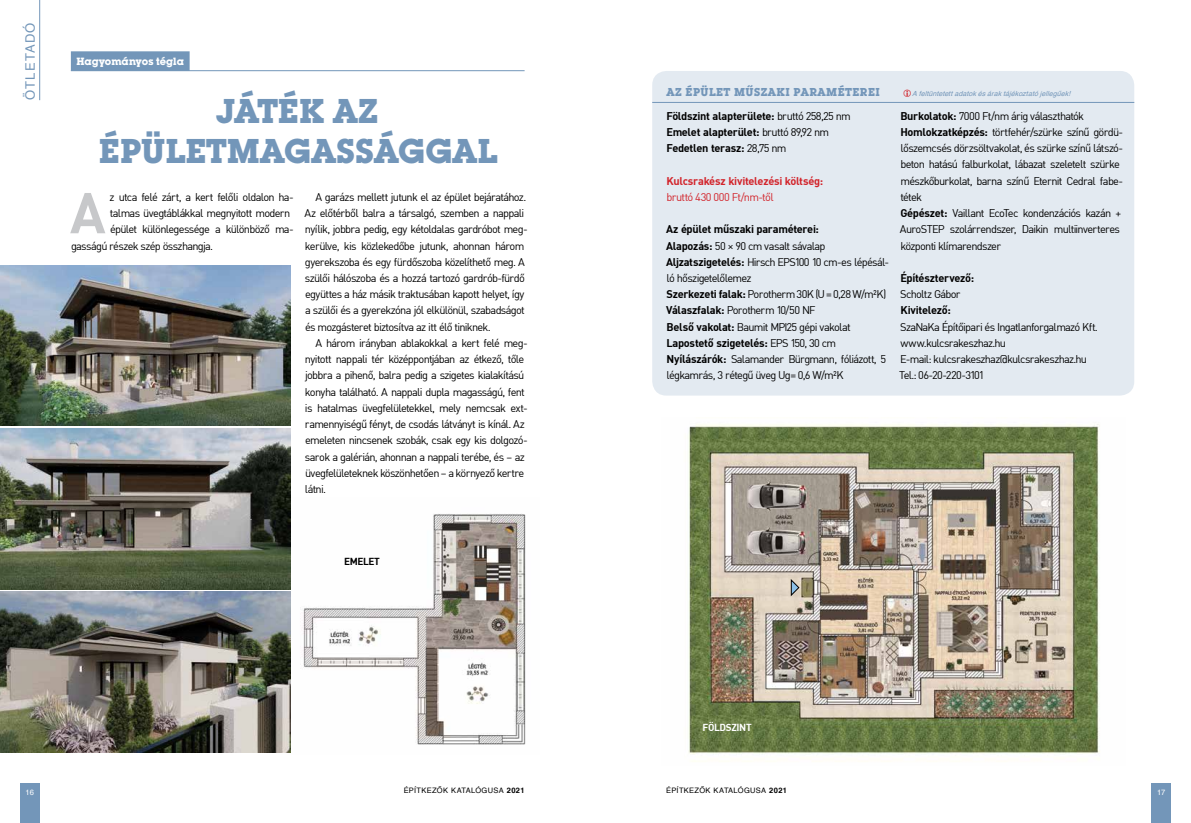
<style>
.page{position:relative;width:1191px;height:823px;background:#fff}
.page>*{position:absolute;margin:0;border:0;box-sizing:border-box;transform-origin:0 0}
.t1{font:700 56.5px "DIN PFL";color:#c7c8ca}
.t2{font:700 36px/40px "Lubalin Gra Itc TEE";letter-spacing:.015em;color:#7396b9;text-align:center}
.t3{font:13px "H Helvetica";letter-spacing:.09em;color:#7396b9}
.t4{font:700 12px "Lubalin Gra Itc TEE";letter-spacing:.05em;color:#7396b9}
.t5{font:11px/16.2px "DIN PFL";color:#000}
.t6{font:700 11px/16.2px "DIN PFL";color:#000}
.t7{font:700 11px "DIN PFL";color:#d2232a}
.t8{font:11px "DIN PFL";letter-spacing:.005em;color:#d2232a}
.t9{font:700 11px "Lubalin Gra Itc TEE";color:#fff}
.t10{font:700 10px "DIN PFL";letter-spacing:.01em;color:#fff}
.t11{font:700 10px "DIN PFL";letter-spacing:.01em;color:#000}
.t12{font:7.5px "H Helvetica";letter-spacing:.035em;color:#000}
.t13{font:7.5px "H Helvetica";color:#fff}
.t14{font:italic 7px "H Helvetica";color:#7396b9}
.s1{font-weight:400}
.s2{font-weight:700}
</style>
<div class="page">
<img style="left:278px;top:514px;width:248px;height:239px">
<hr style="left:71px;top:70px;width:453px;height:1px;background:#7396b9">
<div style="left:652px;top:71px;width:482px;height:324px;background:#e3eaf1;border-radius:14px"></div>
<hr style="left:652px;top:102px;width:482px;height:1px;background:#7396b9">
<div style="left:71px;top:51px;width:119px;height:20px;background:#7396b9"></div>
<img style="left:688px;top:424px;width:412px;height:338px">
<img style="left:0;top:591px;width:291px;height:160px">
<img style="left:0;top:265px;width:291px;height:160px">
<img style="left:0;top:428px;width:291px;height:160px">
<div style="left:1151px;top:782px;width:20px;height:40px;background:#7396b9"></div>
<div style="left:20px;top:782px;width:20px;height:40px;background:#7396b9"></div>
<hr style="left:39px;top:0;width:1px;height:100px;background:#7396b9">
<svg style="left:791px;top:578px;width:8px;height:18px"></svg>
<p class="t3" style="left:23px;top:100px;width:79px;rotate:-90deg">ÖTLETADÓ</p>
<p class="t9" style="left:77px;top:55px;width:109px">HAGYOMÁNYOS TÉGLA</p>
<h2 class="t2" style="left:99px;top:90px;width:391px">JÁTÉK AZ<br>ÉPÜLETMAGASSÁGGAL</h2>
<h1 class="t1" style="left:70px;top:172px;width:35px">A</h1>
<p class="t5" style="left:304px;top:188px;width:224px;text-indent:11px">A garázs mellett jutunk el az épület bejáratához.<br>Az előtérből balra a társalgó, szemben a nappali nyílik, jobbra pedig, egy kétoldalas gardróbot meg&shy;kerülve, kis közlekedőbe jutunk, ahonnan három gyerekszoba és egy fürdőszoba közelíthető meg. A szülői hálószoba és a hozzá tartozó gardrób-fürdő együttes a ház másik traktusában kapott helyet, így a szülői és a gyerekzóna jól elkülönül, szabadságot és mozgásteret biztosítva az itt élő tiniknek.</p>
<p class="t5" style="left:305px;top:334px;width:224px;text-indent:11px">A három irányban ablakokkal a kert felé meg&shy;nyitott nappali tér középpontjában az étkező, tőle jobbra a pihenő, balra pedig a szigetes kialakítású konyha található. A nappali dupla magasságú, fent is hatalmas üvegfelületekkel, mely nemcsak ext&shy;ramennyiségű fényt, de csodás látványt is kínál. Az emeleten nincsenek szobák, csak egy kis dolgozó&shy;sarok a galérián, ahonnan a nappali terébe, és – az üvegfelületeknek köszönhetően – a környező kertre látni.</p>
<p class="t5" style="left:110px;top:188px;width:185px">z utca felé zárt, a kert felőli oldalon ha-</p>
<p class="t5" style="left:110px;top:205px;width:181px">talmas üvegtáblákkal megnyitott modern</p>
<p class="t5" style="left:110px;top:221px;width:184px">épület különlegessége a különböző ma-</p>
<p class="t5" style="left:71px;top:237px;width:143px">gasságú részek szép összhangja.</p>
<p class="t11" style="left:344px;top:554px;width:37px">EMELET</p>
<p class="t4" style="left:666px;top:85px;width:215px">AZ ÉPÜLET MŰSZAKI PARAMÉTEREI</p>
<p class="t14" style="left:912px;top:90px;width:162px">A feltüntetettadatokésáraktájékoztatójellegűek!</p>
<p class="t6" style="left:666px;top:107px;width:185px">Földszint alapterülete: <span class="s1">bruttó 258,25 nm<br></span>Emelet alapterület: <span class="s1">bruttó 89,92 nm<br></span>Fedetlen terasz: <span class="s1">28,75 nm</span></p>
<p class="t7" style="left:666px;top:172px;width:158px">Kulcsrakész kivitelezési költség:</p>
<p class="t8" style="left:666px;top:189px;width:108px">bruttó 430 000 Ft/nm-től</p>
<p class="t5" style="left:666px;top:221px;width:224px"><span class="s2">Az épület műszaki paraméterei:<br>Alapozás:</span> 50 × 90 cm vasalt sávalap <span class="s2">Aljzatszigetelés:</span> Hirsch EPS100 10 cm-es lépésál&shy;ló hőszigetelőlemez<br><span class="s2">Szerkezeti falak:</span> Porotherm 30K (U = 0,28 W/m²K)<br><span class="s2">Válaszfalak:</span> Porotherm 10/50 NF<br><span class="s2">Belső vakolat:</span> Baumit MPI25 gépi vakolat <span class="s2">Lapostető szigetelés:</span> EPS 150, 30 cm <span class="s2">Nyílászárók:</span> Salamander Bürgmann, fóliázott, 5 légkamrás, 3 rétegű üveg Ug= 0,6 W/m²K</p>
<p class="t5" style="left:900px;top:107px;width:224px"><span class="s2">Burkolatok:</span> 7000 Ft/nm árig választhatók <span class="s2">Homlokzatképzés:</span> törtfehér/szürke színű gördü&shy;lőszemcsés dörzsöltvakolat, és szürke színű látszó&shy;beton hatású falburkolat, lábazat szeletelt szürke mészkőburkolat, barna színű Eternit Cedral fabe&shy;tétek<br><span class="s2">Gépészet:</span> Vaillant EcoTec kondenzációs kazán + AuroSTEP szolárrendszer, Daikin multiinverteres központi klímarendszer</p>
<p class="t6" style="left:900px;top:269px;width:75px">Építésztervező:</p>
<p class="t5" style="left:900px;top:286px;width:61px">Scholtz Gábor</p>
<p class="t6" style="left:900px;top:302px;width:51px">Kivitelező:</p>
<p class="t5" style="left:899px;top:318px;width:199px">SzaNaKa Építőipari és Ingatlanforgalmazó Kft. www.kulcsrakeszhaz.hu<br>E-mail: kulcsrakeszhaz@kulcsrakeszhaz.hu Tel.: 06-20-220-3101</p>
<p class="t10" style="left:702px;top:719px;width:50px">FÖLDSZINT</p>
<p class="t13" style="left:26px;top:787px;width:10px">16</p>
<p class="t12" style="left:404px;top:785px;width:122px">ÉPÍTKEZŐK KATALÓGUSA <span class="s2">2021</span></p>
<p class="t12" style="left:666px;top:785px;width:122px">ÉPÍTKEZŐK KATALÓGUSA <span class="s2">2021</span></p>
<p class="t13" style="left:1157px;top:787px;width:10px">17</p>
</div>
